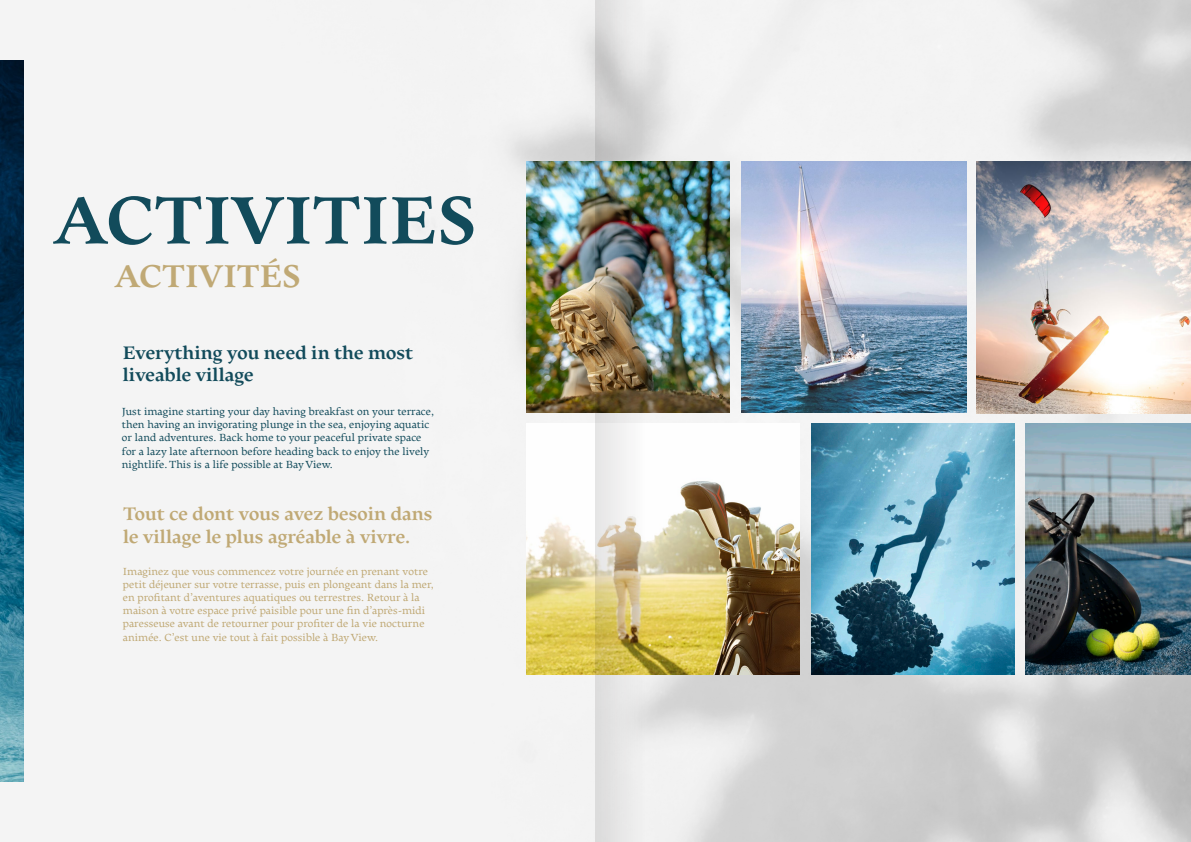
<style>
.page{position:relative;width:1191px;height:842px;background:#fff}
.page>*{position:absolute;margin:0;border:0;box-sizing:border-box;transform-origin:0 0}
.t1{font:700 69.9px "Elmhurst";color:#124b5b}
.t2{font:700 33px "Elmhurst";color:#c0a975}
.t3{font:700 19px/22.8px "Elmhurst";color:#c0a975}
.t4{font:700 19px/22.8px "Elmhurst";color:#124b5b}
.t5{font:11px/13.2px "Elmhurst";color:#c0a975}
.t6{font:11px/13.2px "Elmhurst";color:#124b5b}
</style>
<div class="page">
<img style="left:0;top:0;width:1191px;height:842px">
<img style="left:0;top:61px;width:23px;height:720px">
<img style="left:741px;top:162px;width:226px;height:250px">
<img style="left:527px;top:162px;width:202px;height:250px">
<img style="left:527px;top:424px;width:272px;height:250px">
<img style="left:811px;top:424px;width:203px;height:250px">
<img style="left:1025px;top:424px;width:166px;height:250px">
<img style="left:976px;top:162px;width:215px;height:252px">
<img style="left:595px;top:0;width:52px;height:842px">
<h1 class="t1" style="left:54px;top:181px;width:424px">ACTIVITIES</h1>
<h2 class="t2" style="left:115px;top:258px;width:187px">ACTIVITÉS</h2>
<h3 class="t4" style="left:123px;top:341px;width:292px">Everything you need in the most liveable village</h3>
<p class="t6" style="left:122px;top:405px;width:314px">Just imagine starting your day having breakfast on your terrace, then having an invigorating plunge in the sea, enjoying aquatic or land adventures. Back home to your peaceful private space for a lazy late afternoon before heading back to enjoy the lively nightlife. This is a life possible at Bay View.</p>
<h3 class="t3" style="left:123px;top:503px;width:311px">Tout ce dont vous avez besoin dans le village le plus agréable à vivre.</h3>
<p class="t5" style="left:123px;top:565px;width:312px">Imaginez que vous commencez votre journée en prenant votre petit déjeuner sur votre terrasse, puis en plongeant dans la mer, en profitant d’aventures aquatiques ou terrestres. Retour à la maison à votre espace privé paisible pour une fin d’après-midi paresseuse avant de retourner pour profiter de la vie nocturne animée. C’est une vie tout à fait possible à Bay View.</p>
</div>
